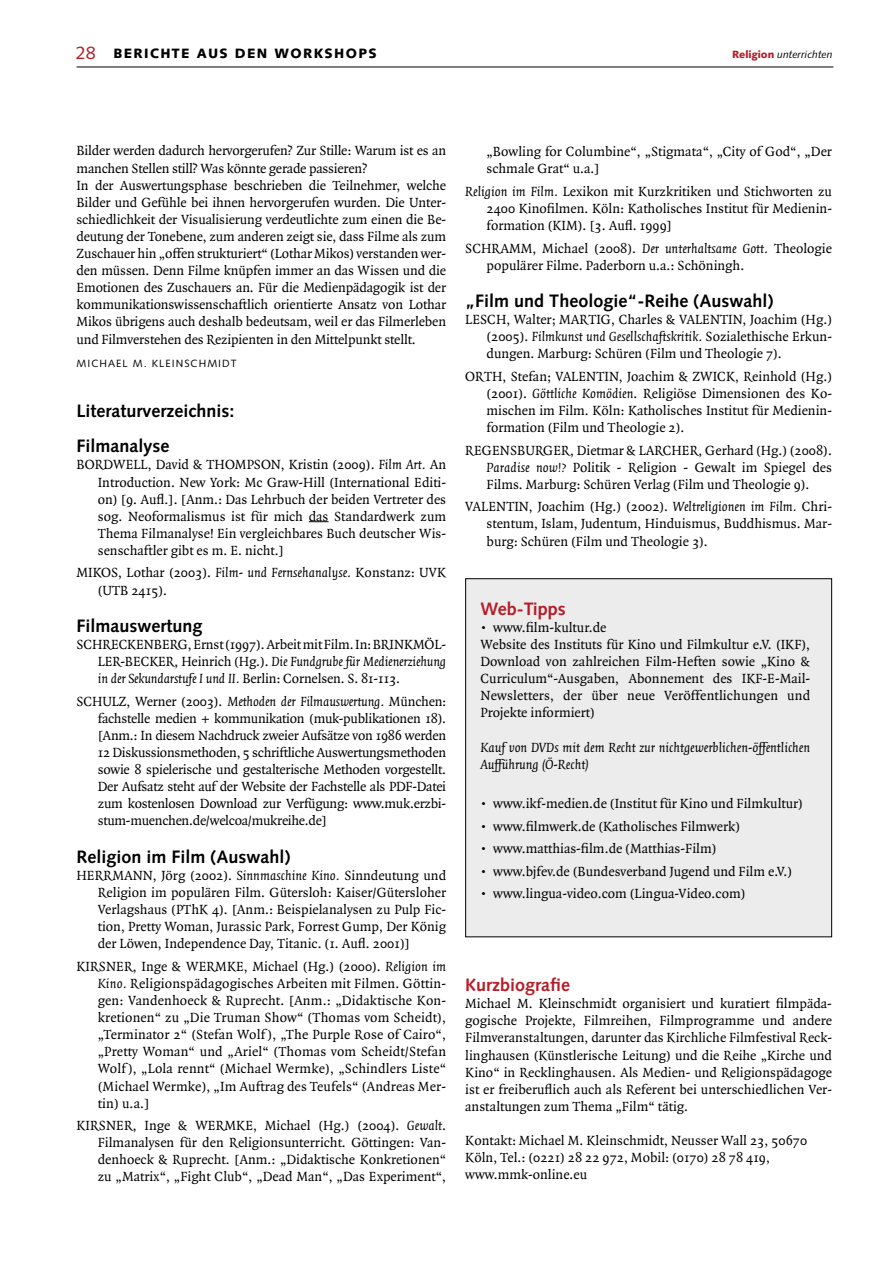
<style>
.page{position:relative;width:893px;height:1263px;background:#fff}
.page>*{position:absolute;margin:0;border:0;box-sizing:border-box;transform-origin:0 0}
.t1{font:700 18px/35.4px "Syntax";color:#000}
.t2{font:700 18px "Syntax";color:#b51d28}
.t3{font:18px "Syntax";color:#b51d28}
.t4{font:14.25px/17.1px "Quadraat";color:#000;text-align:justify}
.t5{font:italic 14.25px/17.1px "Quadraat";color:#000}
.t6{font:900 13.5px "Syntax";letter-spacing:.1em;color:#000}
.t7{font:10.5px "Syntax";color:#000}
.t8{font:italic 10.5px "Syntax";color:#000}
.s1{font-weight:900;font-style:normal;color:#b51d28}
.s2{font-style:italic}
</style>
<div class="page">
<hr style="left:77px;top:67px;width:756px;height:1px;background:#000">
<svg style="left:309px;top:521px;width:19px;height:1px"></svg>
<div style="left:466px;top:579px;width:366px;height:358px;background:#ececed"></div>
<div style="left:465px;top:578px;width:367px;height:359px;border:1px solid #000"></div>
<p class="t3" style="left:76px;top:42px;width:22px">28</p>
<p class="t8" style="left:732px;top:49px;width:102px"><span class="s1">RELIGION</span> unterrichten</p>
<p class="t6" style="left:113px;top:46px;width:19px">BERI</p>
<p class="t6" style="left:150px;top:46px;width:228px">CHTE AUS DE N WORKSHOPS</p>
<p class="t4" style="left:77px;top:143px;width:371px;text-align:left">Bilder werden dadurch hervorgerufen? Zur Stille: Warum ist es an manchen Stellen still? Was könnte gerade passieren?<br>In der Auswertungsphase beschrieben die Teilnehmer, welche Bilder und Gefühle bei ihnen hervorgerufen wurden. Die Unter&shy;schiedlichkeit der Visualisierung verdeutlichte zum einen die Be&shy;deutung der Tonebene, zum anderen zeigt sie, dass Filme als zum Zuschauer hin „offen strukturiert“ (Lothar Mikos) verstanden wer&shy;den müssen. Denn Filme knüpfen immer an das Wissen und die Emotionen des Zuschauers an. Für die Medienpädagogik ist der kommunikationswissenschaftlich orientierte Ansatz von Lothar Mikos übrigens auch deshalb bedeutsam, weil er das Filmerleben und Filmverstehen des Rezipienten in den Mittelpunkt stellt.</p>
<p class="t7" style="left:77px;top:357px;width:19px">MICHAEL</p>
<p class="t7" style="left:133px;top:357px;width:35px">M. KLEINSCHMIDT</p>
<p class="t1" style="left:77px;top:393px;width:159px">Literaturverzeichnis:<br>Filmanalyse</p>
<p class="t4" style="left:98px;top:457px;width:350px;text-indent:-21px">BORDWELL, David &amp; THOMPSON, Kristin (2009). <span class="s2">Film Art.</span> An Introduction. New York: Mc Graw-Hill (International Editi&shy;on) [9. Aufl.]. [Anm.: Das Lehrbuch der beiden Vertreter des sog. Neoformalismus ist für mich das Standardwerk zum Thema Filmanalyse! Ein vergleichbares Buch deutscher Wis&shy;senschaftler gibt es m. E. nicht.]</p>
<p class="t4" style="left:98px;top:565px;width:350px;text-indent:-21px">MIKOS, Lothar (2003). <span class="s2">Film- und Fernsehanalyse.</span> Konstanz: UVK (UTB 2415).</p>
<p class="t1" style="left:77px;top:608px;width:128px">Filmauswertung</p>
<p class="t4" style="left:98px;top:636px;width:350px;text-indent:-21px">SCHRECKENBERG, Ernst (1997). Arbeit mit Film. In: BRINKMÖL-LER-BECKER, Heinrich (Hg.). <span class="s2">Die Fundgrube für Medienerziehung in der Sekundarstufe I und II.</span> Berlin: Cornelsen. S. 81-113.</p>
<p class="t4" style="left:98px;top:693px;width:350px;text-indent:-21px">SCHULZ, Werner (2003). <span class="s2">Methoden der Filmauswertung.</span> München: fachstelle medien + kommunikation (muk-publikationen 18). [Anm.: In diesem Nachdruck zweier Aufsätze von 1986 werden 12 Diskussionsmethoden, 5 schriftliche Auswertungsmethoden sowie 8 spielerische und gestalterische Methoden vorgestellt.<br>Der Aufsatz steht auf der Website der Fachstelle als PDF-Datei zum kostenlosen Download zur Verfügung: www.muk.erzbi&shy;stum-muenchen.de/welcoa/mukreihe.de]</p>
<p class="t1" style="left:77px;top:839px;width:216px">Religion im Film (Auswahl)</p>
<p class="t4" style="left:98px;top:867px;width:350px;text-indent:-21px">HERRMANN, Jörg (2002). <span class="s2">Sinnmaschine Kino.</span> Sinndeutung und Religion im populären Film. Gütersloh: Kaiser/Gütersloher Verlagshaus (PThK 4). [Anm.: Beispielanalysen zu Pulp Fic&shy;tion, Pretty Woman, Jurassic Park, Forrest Gump, Der König der Löwen, Independence Day, Titanic. (1. Aufl. 2001)]</p>
<p class="t4" style="left:98px;top:958px;width:350px;text-indent:-21px">KIRSNER, Inge &amp; WERMKE, Michael (Hg.) (2000). <span class="s2">Religion im Kino.</span> Religionspädagogisches Arbeiten mit Filmen. Göttin&shy;gen: Vandenhoeck &amp; Ruprecht. [Anm.: „Didaktische Kon&shy;kretionen“ zu „Die Truman Show“ (Thomas vom Scheidt), „Terminator 2“ (Stefan Wolf ), „The Purple Rose of Cairo“, „Pretty Woman“ und „Ariel“ (Thomas vom Scheidt/Stefan Wolf ), „Lola rennt“ (Michael Wermke), „Schindlers Liste“ (Michael Wermke), „Im Auftrag des Teufels“ (Andreas Mer&shy;tin) u.a.]</p>
<p class="t4" style="left:98px;top:1117px;width:350px;text-indent:-21px">KIRSNER, Inge &amp; WERMKE, Michael (Hg.) (2004). <span class="s2">Gewalt</span>.<br>Filmanalysen für den Religionsunterricht. Göttingen: Van&shy;denhoeck &amp; Ruprecht. [Anm.: „Didaktische Konkretionen“ zu „Matrix“, „Fight Club“, „Dead Man“, „Das Experiment“,</p>
<p class="t4" style="left:486px;top:144px;width:347px">„Bowling for Columbine“, „Stigmata“, „City of God“, „Der schmale Grat“ u.a.]</p>
<p class="t4" style="left:486px;top:183px;width:347px;text-indent:-21px"><span class="s2">Religion im Film.</span> Lexikon mit Kurzkritiken und Stichworten zu 2400 Kinofilmen. Köln: Katholisches Institut für Medienin&shy;formation (KIM). [3. Aufl. 1999]</p>
<p class="t4" style="left:486px;top:240px;width:347px;text-indent:-21px">SCHRAMM, Michael (2008). <span class="s2">Der unterhaltsame Gott.</span> Theologie populärer Filme. Paderborn u.a.: Schöningh.</p>
<p class="t1" style="left:465px;top:283px;width:310px">„Film und Theologie“-Reihe (Auswahl)</p>
<p class="t4" style="left:486px;top:311px;width:347px;text-indent:-21px">LESCH, Walter; MARTIG, Charles &amp; VALENTIN, Joachim (Hg.) (2005). <span class="s2">Filmkunst und Gesellschaftskritik.</span> Sozialethische Erkun&shy;dungen. Marburg: Schüren (Film und Theologie 7).</p>
<p class="t4" style="left:486px;top:368px;width:347px;text-indent:-21px">ORTH, Stefan; VALENTIN, Joachim &amp; ZWICK, Reinhold (Hg.) (2001). <span class="s2">Göttliche Komödien</span>. Religiöse Dimensionen des Ko&shy;mischen im Film. Köln: Katholisches Institut für Medienin&shy;formation (Film und Theologie 2).</p>
<p class="t4" style="left:486px;top:442px;width:347px;text-indent:-21px">REGENSBURGER, Dietmar &amp; LARCHER, Gerhard (Hg.) (2008).<br><span class="s2">Paradise now!?</span> Politik - Religion - Gewalt im Spiegel des Films. Marburg: Schüren Verlag (Film und Theologie 9).</p>
<p class="t4" style="left:486px;top:499px;width:347px;text-indent:-21px">VALENTIN, Joachim (Hg.) (2002). <span class="s2">Weltreligionen im Film.</span> Chri&shy;stentum, Islam, Judentum, Hinduismus, Buddhismus. Mar&shy;burg: Schüren (Film und Theologie 3).</p>
<p class="t2" style="left:480px;top:598px;width:87px">Web-Tipps</p>
<p class="t4" style="left:480px;top:619px;width:331px;text-align:left">• www.film-kultur.de<br>Website des Instituts für Kino und Filmkultur e.V. (IKF), Download von zahlreichen Film-Heften sowie „Kino &amp; Curriculum“-Ausgaben, Abonnement des IKF-E-Mail-Newsletters, der über neue Veröffentlichungen und Projekte informiert)</p>
<p class="t5" style="left:480px;top:739px;width:331px">Kauf von DVDs mit dem Recht zur nichtgewerblichen-öffentlichen<br>Aufführung (Ö-Recht)</p>
<p class="t4" style="left:480px;top:796px;width:324px">• www.ikf-medien.de (Institut für Kino und Filmkultur)</p>
<p class="t4" style="left:480px;top:818px;width:261px">• www.filmwerk.de (Katholisches Filmwerk)</p>
<p class="t4" style="left:480px;top:841px;width:237px">• www.matthias-film.de (Matthias-Film)</p>
<p class="t4" style="left:480px;top:863px;width:313px">• www.bjfev.de (Bundesverband Jugend und Film e.V.)</p>
<p class="t4" style="left:480px;top:886px;width:266px">• www.lingua-video.com (Lingua-Video.com)</p>
<p class="t2" style="left:465px;top:974px;width:107px">Kurzbiografie</p>
<p class="t4" style="left:465px;top:995px;width:368px">Michael M. Kleinschmidt organisiert und kuratiert filmpäda&shy;gogische Projekte, Filmreihen, Filmprogramme und andere Filmveranstaltungen, darunter das Kirchliche Filmfestival Reck&shy;linghausen (Künstlerische Leitung) und die Reihe „Kirche und Kino“ in Recklinghausen. Als Medien- und Religionspädagoge ist er freiberuflich auch als Referent bei unterschiedlichen Ver&shy;anstaltungen zum Thema „Film“ tätig.</p>
<p class="t4" style="left:465px;top:1132px;width:343px;text-align:left">Kontakt: Michael M. Kleinschmidt, Neusser Wall 23, 50670<br>Köln, Tel.: (0221) 28 22 972, Mobil: (0170) 28 78 419, www.mmk-online.eu</p>
</div>
